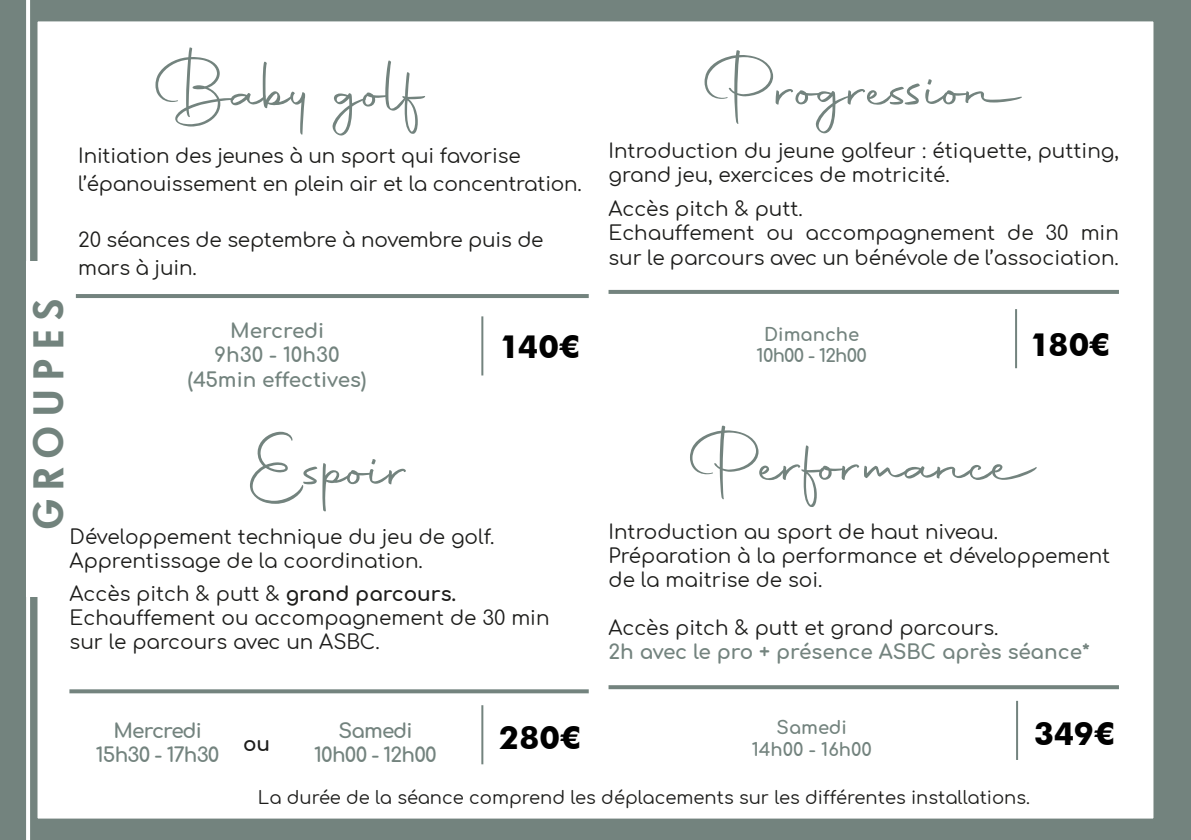
<style>
.page{position:relative;width:1191px;height:840px;background:#fff}
.page>*{position:absolute;margin:0;border:0;box-sizing:border-box;transform-origin:0 0}
.t1{font:76px "Autography";color:#73837e}
.t2{font:800 40px "Futura";letter-spacing:.245em;color:#72837d}
.t3{font:700 30px "Futura";letter-spacing:-.015em;color:#000}
.t4{font:20px/24px "Comfortaa";color:#1d1d1b}
.t5{font:700 20px/24px "Comfortaa";color:#73837e}
.t6{font:700 20px/24px "Comfortaa";letter-spacing:-.04em;color:#73837e;text-align:center}
.t7{font:700 20px "Comfortaa";color:#1d1d1b}
.t8{font:18px "Comfortaa";color:#1d1d1b}
.t9{font:700 18px/21.6px "Comfortaa";letter-spacing:-.04em;color:#73837e;text-align:center}
.t10{font:700 18px/21.6px "Comfortaa";color:#73837e;text-align:center}
.s1{font-weight:700}
.s2{font-weight:400;color:#1d1d1b}
</style>
<div class="page">
<div style="left:0;top:0;width:1191px;height:839px;background:#73837e"></div>
<div style="left:35px;top:19px;width:1120px;height:801px;background:#fff;border:2px solid #73837e"></div>
<hr style="left:608px;top:290px;width:511px;height:4px;background:#73837e">
<hr style="left:76px;top:294px;width:513px;height:4px;background:#73837e">
<svg style="left:69px;top:689px;width:520px;height:4px;background:#7e8d88"></svg>
<svg style="left:608px;top:685px;width:511px;height:3px;background:#7c8b86"></svg>
<hr style="left:481px;top:316px;width:2px;height:59px;background:#73837e">
<hr style="left:1015px;top:309px;width:2px;height:59px;background:#73837e">
<hr style="left:481px;top:704px;width:2px;height:59px;background:#73837e">
<hr style="left:1016px;top:700px;width:2px;height:59px;background:#73837e">
<div style="left:26px;top:261px;width:37px;height:335px;background:#fff"></div>
<hr style="left:26px;top:0;width:4px;height:261px;background:#fff">
<hr style="left:26px;top:596px;width:4px;height:243px;background:#fff">
<p class="t1" style="left:160px;top:42px;width:266px">Baby golf</p>
<p class="t4" style="left:78px;top:139px;width:505px;line-height:28px">Initiation des jeunes à un sport qui favorise l’épanouissement en plein air et la concentration.</p>
<p class="t4" style="left:78px;top:223px;width:467px;line-height:28px">20 séances de septembre à novembre puis de mars à juin.</p>
<p class="t1" style="left:703px;top:39px;width:323px">Progression</p>
<p class="t4" style="left:608px;top:136px;width:512px">Introduction du jeune golfeur : étiquette, putting, grand jeu, exercices de motricité.</p>
<p class="t4" style="left:608px;top:194px;width:196px">Accès pitch &amp; putt.</p>
<p class="t4" style="left:608px;top:218px;width:512px">Echauffement ou accompagnement de 30 min sur le parcours avec un bénévole de l’association.</p>
<p class="t2" style="left:22px;top:529px;width:231px;rotate:-90deg">GROUPES</p>
<p class="t5" style="left:230px;top:316px;width:96px">Mercredi</p>
<p class="t5" style="left:188px;top:340px;width:180px;text-align:center">9h30 - 10h30 (45min effectives)</p>
<p class="t9" style="left:756px;top:320px;width:112px">Dimanche<br>10h00 - 12h00</p>
<p class="t3" style="left:500px;top:325px;width:81px">140€</p>
<p class="t3" style="left:1030px;top:324px;width:81px">180€</p>
<p class="t1" style="left:688px;top:414px;width:352px">Performance</p>
<p class="t1" style="left:246px;top:419px;width:167px">Espoir</p>
<p class="t4" style="left:70px;top:521px;width:426px">Développement technique du jeu de golf.<br>Apprentissage de la coordination.</p>
<p class="t4" style="left:70px;top:579px;width:481px">Accès pitch &amp; putt &amp; <span class="s1">grand parcours.<br></span>Echauffement ou accompagnement de 30 min sur le parcours avec un ASBC.</p>
<p class="t4" style="left:608px;top:517px;width:503px">Introduction au sport de haut niveau.<br>Préparation à la performance et développement de la maitrise de soi.</p>
<p class="t5" style="left:608px;top:612px;width:483px"><span class="s2">Accès pitch &amp; putt et grand parcours.<br></span>2h avec le pro + présence ASBC après séance*</p>
<p class="t6" style="left:113px;top:715px;width:90px">Mercredi</p>
<p class="t6" style="left:96px;top:739px;width:125px">15h30 - 17h30</p>
<p class="t7" style="left:243px;top:724px;width:29px">ou</p>
<p class="t6" style="left:314px;top:715px;width:124px">Samedi<br>10h00 - 12h00</p>
<p class="t10" style="left:751px;top:714px;width:122px">Samedi<br>14h00 - 16h00</p>
<p class="t3" style="left:499px;top:716px;width:83px">280€</p>
<p class="t3" style="left:1033px;top:712px;width:82px">349€</p>
<p class="t8" style="left:258px;top:780px;width:773px">La durée de la séance comprend les déplacements sur les différentes installations.</p>
</div>
